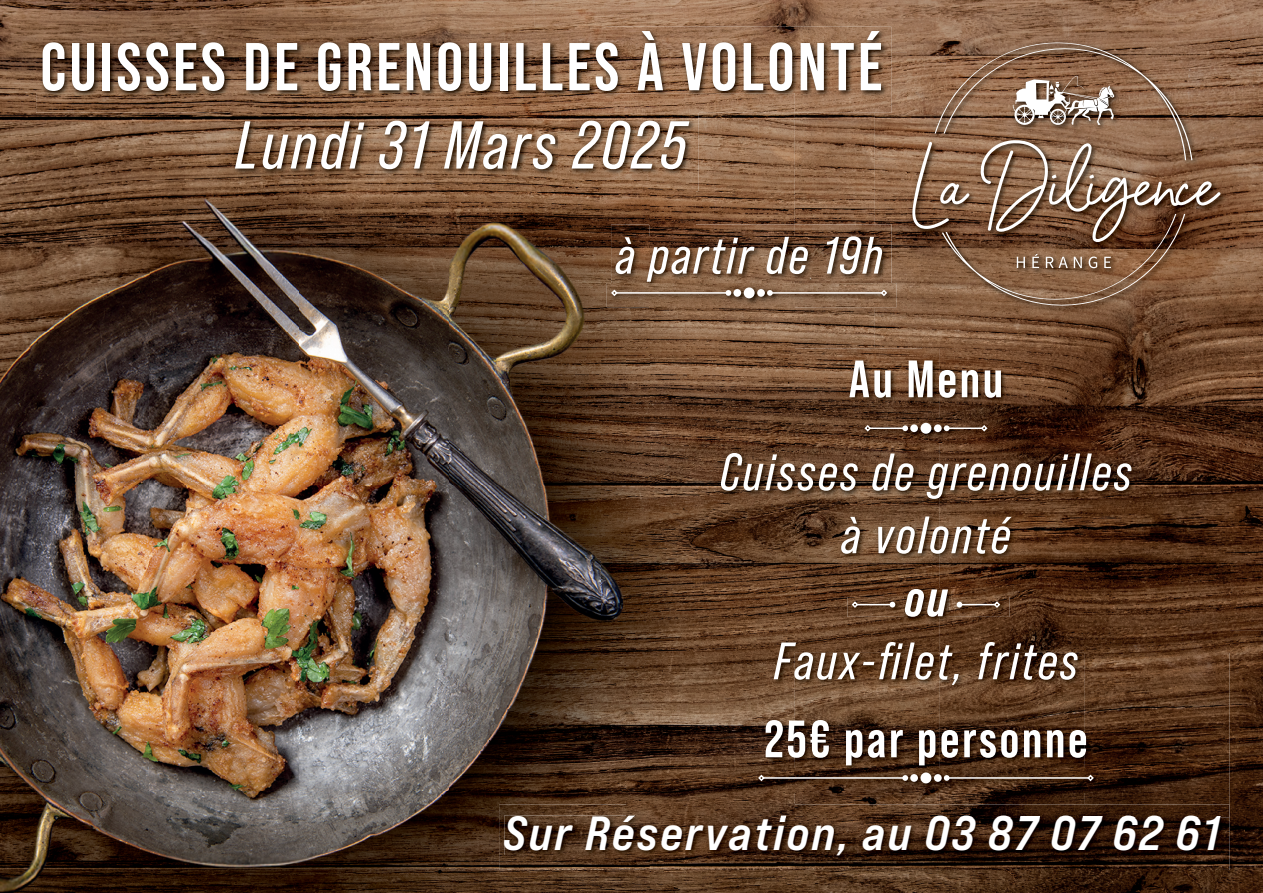
<style>
.page{position:relative;width:1263px;height:893px;background:#fff}
.page>*{position:absolute;margin:0;border:0;box-sizing:border-box;transform-origin:0 0}
.t1{font:700 67.5px "Bebas Neue Pro";letter-spacing:.05em;color:#fff}
.t2{font:italic 67.5px "Bebas Neue Pro";letter-spacing:.05em;color:#fff}
.t3{font:italic 52.5px/63px "Bebas Neue Pro";letter-spacing:.05em;color:#fff;text-align:center}
.t4{font:700 52.5px "Bebas Neue Pro";letter-spacing:.05em;color:#fff}
.t5{font:italic 700 52.5px "Bebas Neue Pro";color:#fff}
.t6{font:48px "Bebas Neue Pro Exp Bd It";letter-spacing:.05em;color:#fff}
</style>
<div class="page">
<img style="left:0;top:0;width:1263px;height:52px">
<img style="left:0;top:52px;width:36px;height:41px">
<img style="left:875px;top:52px;width:48px;height:296px">
<img style="left:1215px;top:52px;width:48px;height:841px">
<img style="left:795px;top:113px;width:80px;height:235px">
<img style="left:923px;top:314px;width:292px;height:34px">
<img style="left:650px;top:870px;width:565px;height:23px">
<img style="left:0;top:93px;width:231px;height:87px">
<img style="left:696px;top:113px;width:99px;height:111px">
<img style="left:650px;top:191px;width:46px;height:33px">
<img style="left:650px;top:307px;width:145px;height:41px">
<img style="left:0;top:180px;width:300px;height:153px">
<img style="left:300px;top:191px;width:300px;height:142px">
<img style="left:600px;top:191px;width:50px;height:702px">
<img style="left:0;top:333px;width:600px;height:560px">
<img style="left:908px;top:38px;width:321px;height:276px">
<svg style="left:912px;top:40px;width:308px;height:268px;background:#8a6850"></svg>
<img style="left:36px;top:27px;width:570px;height:66px">
<img style="left:606px;top:27px;width:285px;height:86px">
<img style="left:36px;top:93px;width:759px;height:20px">
<img style="left:231px;top:113px;width:327px;height:67px">
<img style="left:558px;top:113px;width:140px;height:78px">
<img style="left:231px;top:180px;width:419px;height:11px">
<img style="left:231px;top:107px;width:467px;height:6px">
<img style="left:611px;top:224px;width:280px;height:70px">
<img style="left:615px;top:236px;width:267px;height:46px">
<img style="left:1181px;top:804px;width:49px;height:66px">
<img style="left:650px;top:855px;width:531px;height:15px">
<img style="left:499px;top:804px;width:151px;height:66px">
<img style="left:650px;top:818px;width:570px;height:37px">
<img style="left:504px;top:815px;width:146px;height:40px">
<img style="left:627px;top:348px;width:602px;height:470px">
<img style="left:627px;top:815px;width:593px;height:3px">
<img style="left:905px;top:589px;width:43px;height:8px">
<img style="left:860px;top:418px;width:136px;height:25px">
<div style="left:920px;top:423px;width:11px;height:11px;background:#fff;border-radius:50%"></div>
<div style="left:934px;top:424px;width:8px;height:8px;background:#fff;border-radius:50%"></div>
<svg style="left:944px;top:425px;width:5px;height:6px"></svg>
<hr style="left:947px;top:427px;width:35px;height:2px;background:#fff">
<svg style="left:980px;top:424px;width:8px;height:9px"></svg>
<div style="left:910px;top:424px;width:8px;height:8px;background:#fff;border-radius:50%"></div>
<svg style="left:902px;top:425px;width:6px;height:6px"></svg>
<hr style="left:869px;top:427px;width:36px;height:2px;background:#fff">
<svg style="left:863px;top:424px;width:9px;height:9px"></svg>
<img style="left:754px;top:768px;width:348px;height:24px">
<div style="left:920px;top:772px;width:11px;height:11px;background:#fff;border-radius:50%"></div>
<div style="left:934px;top:774px;width:8px;height:8px;background:#fff;border-radius:50%"></div>
<svg style="left:944px;top:775px;width:5px;height:6px"></svg>
<hr style="left:947px;top:777px;width:142px;height:2px;background:#fff">
<svg style="left:1086px;top:774px;width:9px;height:8px"></svg>
<div style="left:910px;top:774px;width:8px;height:8px;background:#fff;border-radius:50%"></div>
<svg style="left:902px;top:775px;width:6px;height:6px"></svg>
<hr style="left:763px;top:777px;width:142px;height:2px;background:#fff">
<svg style="left:757px;top:774px;width:9px;height:8px"></svg>
<img style="left:795px;top:283px;width:101px;height:24px">
<img style="left:650px;top:294px;width:145px;height:13px">
<img style="left:607px;top:283px;width:43px;height:24px">
<div style="left:744px;top:287px;width:11px;height:11px;background:#fff;border-radius:50%"></div>
<div style="left:757px;top:289px;width:8px;height:8px;background:#fff;border-radius:50%"></div>
<svg style="left:767px;top:290px;width:6px;height:6px"></svg>
<hr style="left:770px;top:292px;width:112px;height:2px;background:#fff">
<svg style="left:879px;top:289px;width:9px;height:8px"></svg>
<div style="left:733px;top:289px;width:8px;height:8px;background:#fff;border-radius:50%"></div>
<svg style="left:725px;top:290px;width:6px;height:6px"></svg>
<hr style="left:616px;top:292px;width:112px;height:2px;background:#fff">
<svg style="left:610px;top:289px;width:9px;height:8px"></svg>
<img style="left:847px;top:597px;width:162px;height:20px">
<img style="left:905px;top:597px;width:43px;height:20px">
<svg style="left:956px;top:602px;width:6px;height:5px"></svg>
<hr style="left:959px;top:604px;width:36px;height:1px;background:#fff">
<svg style="left:992px;top:600px;width:9px;height:9px"></svg>
<svg style="left:889px;top:602px;width:6px;height:5px"></svg>
<hr style="left:856px;top:604px;width:36px;height:1px;background:#fff">
<svg style="left:851px;top:600px;width:8px;height:9px"></svg>
<p class="t1" style="left:40px;top:28px;width:843px">CUISSES DE GRENOUILLES À VOLONTÉ</p>
<p class="t2" style="left:235px;top:107px;width:452px">Lundi 31 Mars 2025</p>
<p class="t3" style="left:616px;top:224px;width:269px">à partir de 19h</p>
<p class="t4" style="left:849px;top:349px;width:156px">Au Menu</p>
<p class="t3" style="left:720px;top:440px;width:413px">Cuisses de grenouilles à volonté</p>
<p class="t5" style="left:905px;top:568px;width:44px">ou</p>
<p class="t3" style="left:774px;top:629px;width:305px">Faux-filet, frites</p>
<p class="t4" style="left:764px;top:709px;width:325px">25€ par personne</p>
<p class="t6" style="left:504px;top:803px;width:717px">Sur Réservation, au 03 87 07 62 61</p>
</div>
